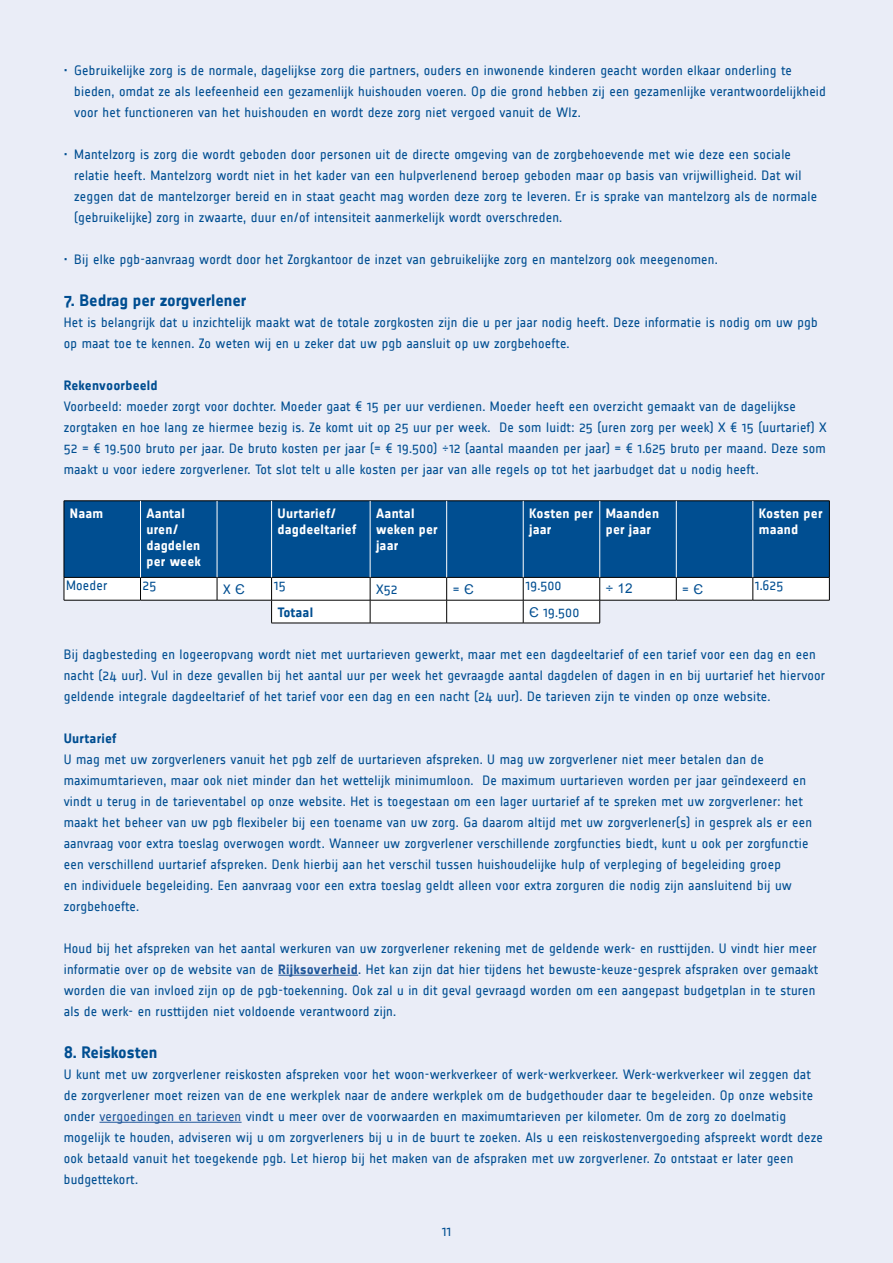
<style>
.page{position:relative;width:893px;height:1263px;background:#eaedf7}
.page>*{position:absolute;margin:0;border:0;box-sizing:border-box;transform-origin:0 0}
.Kopjes{font:700 16.5px "Notes";letter-spacing:-.005em;color:#004e91}
.Tekst{font:13.5px/21px "Notes";letter-spacing:.015em;color:#004e91}
.t1{font:700 13.5px/16.2px "Notes";letter-spacing:.015em;color:#fff}
.Tekst-2{font:700 13.5px "Notes";letter-spacing:.015em;color:#004e91}
.t2{font:13.5px "Arial";color:#004e91}
.s1{font-family:"Arial"}
.s2{font-weight:700;color:#22599b}
.s3{color:#22599b}
</style>
<div class="page">
<hr style="left:278px;top:975px;width:80px;height:1px;background:#22599b">
<hr style="left:99px;top:1122px;width:143px;height:1px;background:#22599b">
<div style="left:65px;top:501px;width:764px;height:76px;background:#004e91"></div>
<hr style="left:64px;top:500px;width:77px;height:1px;background:#000">
<hr style="left:64px;top:501px;width:1px;height:76px;background:#000">
<hr style="left:141px;top:500px;width:76px;height:1px;background:#000">
<hr style="left:217px;top:500px;width:55px;height:1px;background:#000">
<hr style="left:272px;top:500px;width:98px;height:1px;background:#000">
<hr style="left:370px;top:500px;width:77px;height:1px;background:#000">
<hr style="left:447px;top:500px;width:76px;height:1px;background:#000">
<hr style="left:523px;top:500px;width:77px;height:1px;background:#000">
<hr style="left:600px;top:500px;width:76px;height:1px;background:#000">
<hr style="left:676px;top:500px;width:77px;height:1px;background:#000">
<hr style="left:753px;top:500px;width:77px;height:1px;background:#000">
<hr style="left:829px;top:501px;width:1px;height:76px;background:#000">
<hr style="left:140px;top:501px;width:1px;height:76px;background:#fff">
<hr style="left:217px;top:501px;width:1px;height:76px;background:#fff">
<hr style="left:271px;top:501px;width:1px;height:76px;background:#fff">
<hr style="left:370px;top:501px;width:1px;height:76px;background:#fff">
<hr style="left:446px;top:501px;width:1px;height:76px;background:#fff">
<hr style="left:523px;top:501px;width:1px;height:76px;background:#fff">
<hr style="left:599px;top:501px;width:1px;height:76px;background:#fff">
<hr style="left:676px;top:501px;width:1px;height:76px;background:#fff">
<hr style="left:753px;top:501px;width:1px;height:76px;background:#fff">
<hr style="left:271px;top:623px;width:99px;height:1px;background:#000">
<hr style="left:370px;top:623px;width:77px;height:1px;background:#000">
<svg style="left:64px;top:577px;width:766px;height:46px"></svg>
<hr style="left:447px;top:623px;width:76px;height:1px;background:#000">
<hr style="left:523px;top:623px;width:77px;height:1px;background:#000">
<p class="Tekst" style="left:74px;top:60px;width:753px;text-indent:-10px">• Gebruikelijke zorg is de normale, dagelijkse zorg die partners, ouders en inwonende kinderen geacht worden elkaar onderling te bieden, omdat ze als leefeenheid een gezamenlijk huishouden voeren. Op die grond hebben zij een gezamenlijke verantwoordelijkheid voor het functioneren van het huishouden en wordt deze zorg niet vergoed vanuit de Wlz.</p>
<p class="Tekst" style="left:74px;top:144px;width:744px;text-indent:-10px">• Mantelzorg is zorg die wordt geboden door personen uit de directe omgeving van de zorgbehoevende met wie deze een sociale relatie heeft. Mantelzorg wordt niet in het kader van een hulpverlenend beroep geboden maar op basis van vrijwilligheid. Dat wil zeggen dat de mantelzorger bereid en in staat geacht mag worden deze zorg te leveren. Er is sprake van mantelzorg als de normale (gebruikelijke) zorg in zwaarte, duur en/of intensiteit aanmerkelijk wordt overschreden.</p>
<p class="Tekst" style="left:64px;top:249px;width:656px">• Bij elke pgb-aanvraag wordt door het Zorgkantoor de inzet van gebruikelijke zorg en mantelzorg ook meegenomen.</p>
<p class="Kopjes" style="left:64px;top:291px;width:184px">7. Bedrag per zorgverlener</p>
<p class="Tekst" style="left:64px;top:312px;width:756px">Het is belangrijk dat u inzichtelijk maakt wat de totale zorgkosten zijn die u per jaar nodig heeft. Deze informatie is nodig om uw pgb op maat toe te kennen. Zo weten wij en u zeker dat uw pgb aansluit op uw zorgbehoefte.</p>
<p class="Tekst-2" style="left:64px;top:377px;width:95px">Rekenvoorbeeld</p>
<p class="Tekst" style="left:64px;top:396px;width:764px">Voorbeeld: moeder zorgt voor dochter. Moeder gaat € 15 per uur verdienen. Moeder heeft een overzicht gemaakt van de dagelijkse zorgtaken en hoe lang ze hiermee bezig is. Ze komt uit op 25 uur per week. De som luidt: 25 (uren zorg per week) X € 15 (uurtarief) X 52 = € 19.500 bruto per jaar. De bruto kosten per jaar (= € 19.500) ÷12 (aantal maanden per jaar) = € 1.625 bruto per maand. Deze som maakt u voor iedere zorgverlener. Tot slot telt u alle kosten per jaar van alle regels op tot het jaarbudget dat u nodig heeft.</p>
<p class="t1" style="left:70px;top:505px;width:35px">Naam</p>
<p class="t1" style="left:147px;top:505px;width:56px">Aantal uren/ dagdelen per week</p>
<p class="t1" style="left:278px;top:505px;width:80px">Uurtarief/ dagdeeltarief</p>
<p class="t1" style="left:376px;top:505px;width:63px">Aantal weken per jaar</p>
<p class="t1" style="left:529px;top:505px;width:65px">Kosten per jaar</p>
<p class="t1" style="left:606px;top:505px;width:55px">Maanden per jaar</p>
<p class="t1" style="left:759px;top:505px;width:65px">Kosten per maand</p>
<p class="Tekst" style="left:66px;top:575px;width:43px">Moeder</p>
<p class="Tekst" style="left:143px;top:575px;width:15px">25</p>
<p class="Tekst" style="left:223px;top:579px;width:23px">X <span class="s1">Є</span></p>
<p class="Tekst" style="left:274px;top:575px;width:13px">15</p>
<p class="Tekst" style="left:376px;top:579px;width:23px">X52</p>
<p class="Tekst" style="left:453px;top:579px;width:23px">= <span class="s1">Є</span></p>
<p class="Tekst" style="left:525px;top:575px;width:38px">19.500</p>
<p class="t2" style="left:606px;top:580px;width:28px">÷ 12</p>
<p class="Tekst" style="left:682px;top:579px;width:23px">= <span class="s1">Є</span></p>
<p class="Tekst" style="left:755px;top:575px;width:30px">1.625</p>
<p class="Tekst-2" style="left:278px;top:605px;width:37px">Totaal</p>
<p class="Tekst" style="left:529px;top:602px;width:52px"><span class="s1">Є</span> 19.500</p>
<p class="Tekst" style="left:64px;top:644px;width:763px">Bij dagbesteding en logeeropvang wordt niet met uurtarieven gewerkt, maar met een dagdeeltarief of een tarief voor een dag en een nacht (24 uur). Vul in deze gevallen bij het aantal uur per week het gevraagde aantal dagdelen of dagen in en bij uurtarief het hiervoor geldende integrale dagdeeltarief of het tarief voor een dag en een nacht (24 uur). De tarieven zijn te vinden op onze website.</p>
<p class="Tekst-2" style="left:64px;top:731px;width:54px">Uurtarief</p>
<p class="Tekst" style="left:64px;top:749px;width:750px">U mag met uw zorgverleners vanuit het pgb zelf de uurtarieven afspreken. U mag uw zorgverlener niet meer betalen dan de maximumtarieven, maar ook niet minder dan het wettelijk minimumloon. De maximum uurtarieven worden per jaar geïndexeerd en vindt u terug in de tarieventabel op onze website. Het is toegestaan om een lager uurtarief af te spreken met uw zorgverlener: het maakt het beheer van uw pgb flexibeler bij een toename van uw zorg. Ga daarom altijd met uw zorgverlener(s) in gesprek als er een aanvraag voor extra toeslag overwogen wordt. Wanneer uw zorgverlener verschillende zorgfuncties biedt, kunt u ook per zorgfunctie een verschillend uurtarief afspreken. Denk hierbij aan het verschil tussen huishoudelijke hulp of verpleging of begeleiding groep<br>en individuele begeleiding. Een aanvraag voor een extra toeslag geldt alleen voor extra zorguren die nodig zijn aansluitend bij uw zorgbehoefte.</p>
<p class="Tekst" style="left:64px;top:938px;width:756px">Houd bij het afspreken van het aantal werkuren van uw zorgverlener rekening met de geldende werk- en rusttijden. U vindt hier meer informatie over op de website van de <span class="s2">Rijksoverheid</span>. Het kan zijn dat hier tijdens het bewuste-keuze-gesprek afspraken over gemaakt worden die van invloed zijn op de pgb-toekenning. Ook zal u in dit geval gevraagd worden om een aangepast budgetplan in te sturen als de werk- en rusttijden niet voldoende verantwoord zijn.</p>
<p class="Kopjes" style="left:64px;top:1043px;width:95px">8. Reiskosten</p>
<p class="Tekst" style="left:64px;top:1064px;width:760px">U kunt met uw zorgverlener reiskosten afspreken voor het woon-werkverkeer of werk-werkverkeer. Werk-werkverkeer wil zeggen dat de zorgverlener moet reizen van de ene werkplek naar de andere werkplek om de budgethouder daar te begeleiden. Op onze website onder <span class="s3">vergoedingen en tarieven</span> vindt u meer over de voorwaarden en maximumtarieven per kilometer. Om de zorg zo doelmatig mogelijk te houden, adviseren wij u om zorgverleners bij u in de buurt te zoeken. Als u een reiskostenvergoeding afspreekt wordt deze ook betaald vanuit het toegekende pgb. Let hierop bij het maken van de afspraken met uw zorgverlener. Zo ontstaat er later geen budgettekort.</p>
<p class="Tekst" style="left:442px;top:1221px;width:11px">11</p>
</div>
